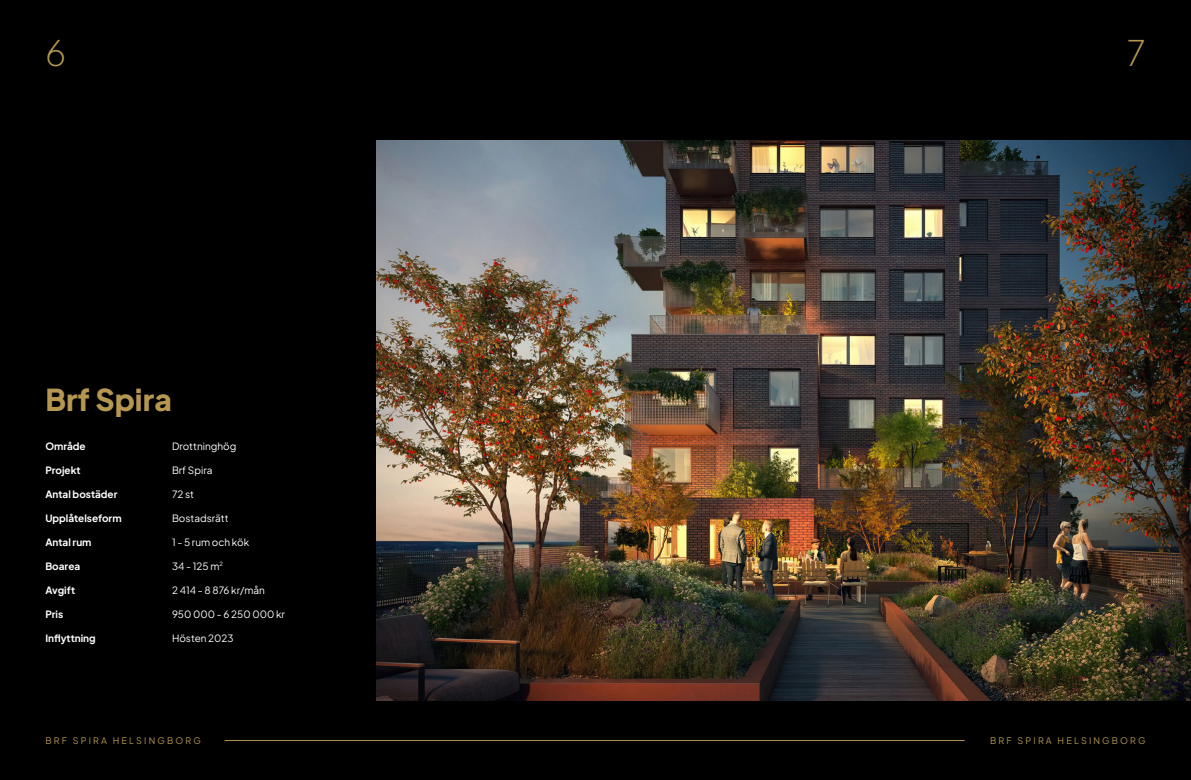
<style>
.page{position:relative;width:1191px;height:780px;background:#000}
.page>*{position:absolute;margin:0;border:0;box-sizing:border-box;transform-origin:0 0}
.t1{font:200 35px "Plus Jakarta Sans";color:#b59751}
.t2{font:800 30px "Plus Jakarta Sans";color:#b59751}
.t3{font:10px "Plus Jakarta Sans";color:#fff}
.t4{font:700 10px "Plus Jakarta Sans";color:#fff}
.t5{font:9px "Plus Jakarta Sans";letter-spacing:.24em;color:#b59751}
</style>
<div class="page">
<img style="left:376px;top:140px;width:815px;height:560px">
<hr style="left:225px;top:740px;width:739px;height:1px;background:#b59751">
<h1 class="t1" style="left:45px;top:25px;width:22px">6</h1>
<h1 class="t1" style="left:1127px;top:25px;width:20px">7</h1>
<h2 class="t2" style="left:45px;top:372px;width:128px">Brf Spira</h2>
<p class="t4" style="left:45px;top:437px;width:42px">Område</p>
<p class="t4" style="left:45px;top:461px;width:37px">Projekt</p>
<p class="t4" style="left:45px;top:485px;width:74px">Antal bostäder</p>
<p class="t4" style="left:45px;top:509px;width:78px">Upplåtelseform</p>
<p class="t4" style="left:45px;top:533px;width:48px">Antal rum</p>
<p class="t4" style="left:45px;top:557px;width:36px">Boarea</p>
<p class="t4" style="left:45px;top:581px;width:31px">Avgift</p>
<p class="t4" style="left:45px;top:605px;width:19px">Pris</p>
<p class="t4" style="left:45px;top:629px;width:52px">Inflyttning</p>
<p class="t3" style="left:172px;top:438px;width:66px">Drottninghög</p>
<p class="t3" style="left:172px;top:462px;width:42px">Brf Spira</p>
<p class="t3" style="left:172px;top:486px;width:24px">72 st</p>
<p class="t3" style="left:172px;top:510px;width:58px">Bostadsrätt</p>
<p class="t3" style="left:172px;top:534px;width:79px">1 - 5 rum och kök</p>
<p class="t3" style="left:172px;top:558px;width:52px">34 - 125 m<sup>2</sup></p>
<p class="t3" style="left:172px;top:582px;width:94px">2 414 - 8 876 kr/mån</p>
<p class="t3" style="left:172px;top:606px;width:114px">950 000 - 6 250 000 kr</p>
<p class="t3" style="left:172px;top:630px;width:63px">Hösten 2023</p>
<p class="t5" style="left:45px;top:733px;width:157px">BRF SPIRA HELSINGBORG</p>
<p class="t5" style="left:990px;top:733px;width:157px">BRF SPIRA HELSINGBORG</p>
</div>
